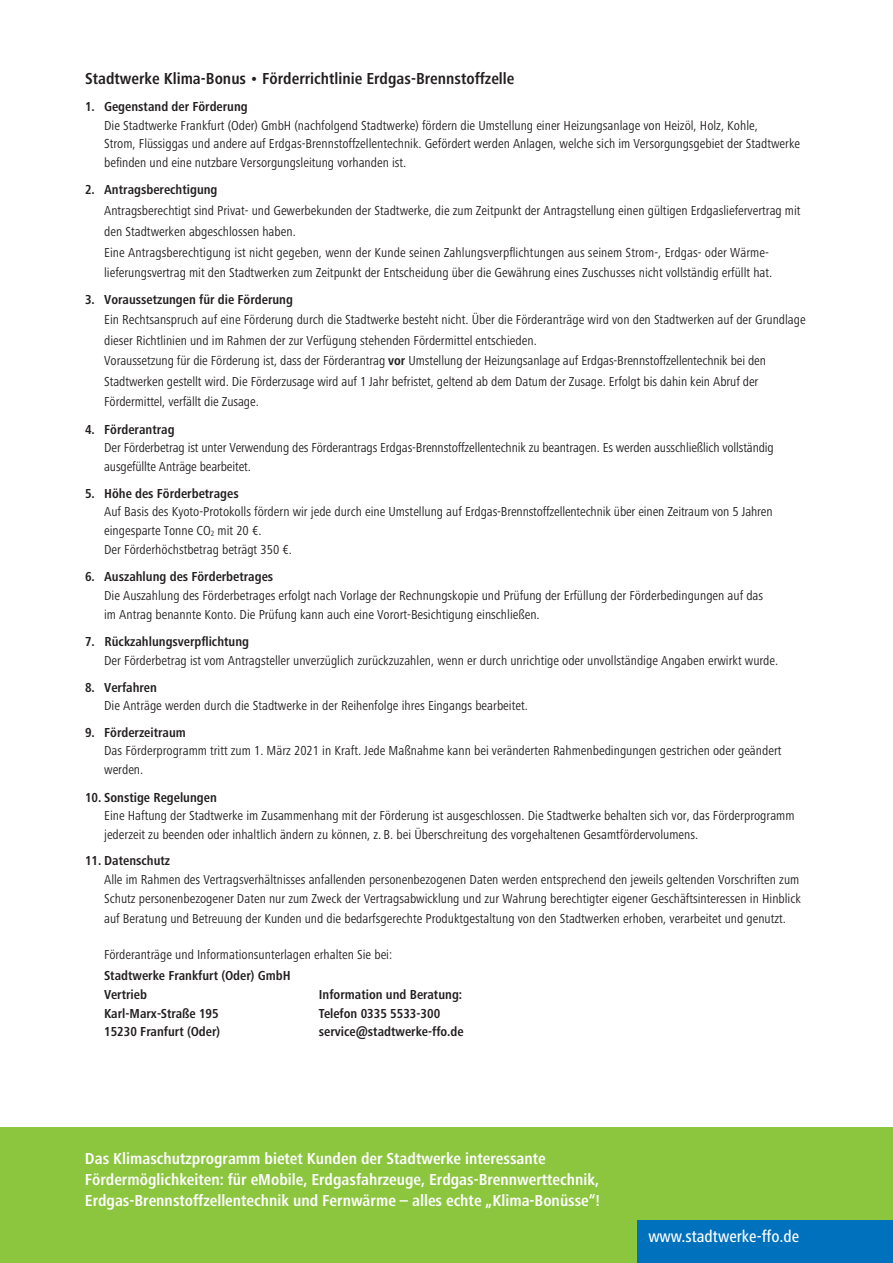
<style>
.page{position:relative;width:893px;height:1263px;background:#fff}
.page>*{position:absolute;margin:0;border:0;box-sizing:border-box;transform-origin:0 0}
.t1{font:500 condensed 17.1px "Frutiger Next Pro";color:#fff}
.t2{font:700 condensed 16.5px/20.7px "Frutiger Next Pro";color:#fff}
.t3{font:700 condensed 16.5px "Frutiger Next Pro";color:#231f20}
.t4{font:condensed 13.5px/20.4px "Frutiger Next Pro";color:#231f20}
.t5{font:700 condensed 13.5px/18.8px "Frutiger Next Pro";color:#231f20}
.s1{font-weight:700}
</style>
<div class="page">
<div style="left:0;top:1127px;width:893px;height:136px;background:#8cc63f"></div>
<div style="left:638px;top:1220px;width:255px;height:43px;background:#0071bc"></div>
<p class="t3" style="left:85px;top:70px;width:431px">Stadtwerke Klima-Bonus • Förderrichtlinie Erdgas-Brennstoffzelle</p>
<p class="t5" style="left:85px;top:97px;width:164px">1. Gegenstand der Förderung</p>
<p class="t4" style="left:104px;top:117px;width:697px;line-height:18.5px">Die Stadtwerke Frankfurt (Oder) GmbH (nachfolgend Stadtwerke) fördern die Umstellung einer Heizungsanlage von Heizöl, Holz, Kohle,<br>Strom, Flüssiggas und andere auf Erdgas-Brennstoffzellentechnik. Gefördert werden Anlagen, welche sich im Versorgungsgebiet der Stadtwerke befinden und eine nutzbare Versorgungsleitung vorhanden ist.</p>
<p class="t5" style="left:85px;top:180px;width:134px">2. Antragsberechtigung</p>
<p class="t4" style="left:104px;top:200px;width:698px;line-height:21px">Antragsberechtigt sind Privat- und Gewerbekunden der Stadtwerke, die zum Zeitpunkt der Antragstellung einen gültigen Erdgasliefervertrag mit den Stadtwerken abgeschlossen haben.<br>Eine Antragsberechtigung ist nicht gegeben, wenn der Kunde seinen Zahlungsverpflichtungen aus seinem Strom-, Erdgas- oder Wärme&shy;lieferungsvertrag mit den Stadtwerken zum Zeitpunkt der Entscheidung über die Gewährung eines Zuschusses nicht vollständig erfüllt hat.</p>
<p class="t5" style="left:85px;top:291px;width:209px">3. Voraussetzungen für die Förderung</p>
<p class="t4" style="left:104px;top:310px;width:703px">Ein Rechtsanspruch auf eine Förderung durch die Stadtwerke besteht nicht. Über die Förderanträge wird von den Stadtwerken auf der Grundlage dieser Richtlinien und im Rahmen der zur Verfügung stehenden Fördermittel entschieden.<br>Voraussetzung für die Förderung ist, dass der Förderantrag <span class="s1">vor</span> Umstellung der Heizungsanlage auf Erdgas-Brennstoffzellentechnik bei den Stadtwerken gestellt wird. Die Förderzusage wird auf 1 Jahr befristet, geltend ab dem Datum der Zusage. Erfolgt bis dahin kein Abruf der Fördermittel, verfällt die Zusage.</p>
<p class="t5" style="left:85px;top:420px;width:91px">4. Förderantrag</p>
<p class="t4" style="left:104px;top:438px;width:671px;line-height:19.4px">Der Förderbetrag ist unter Verwendung des Förderantrags Erdgas-Brennstoffzellentechnik zu beantragen. Es werden ausschließlich vollständig ausgefüllte Anträge bearbeitet.</p>
<p class="t5" style="left:85px;top:484px;width:155px">5. Höhe des Förderbetrages</p>
<p class="t4" style="left:104px;top:503px;width:670px;line-height:19px">Auf Basis des Kyoto-Protokolls fördern wir jede durch eine Umstellung auf Erdgas-Brennstoffzellentechnik über einen Zeitraum von 5 Jahren eingesparte Tonne CO<sub>2</sub> mit 20 €.<br>Der Förderhöchstbetrag beträgt 350 €.</p>
<p class="t5" style="left:85px;top:567px;width:190px">6. Auszahlung des Förderbetrages</p>
<p class="t4" style="left:104px;top:587px;width:661px;line-height:18.8px">Die Auszahlung des Förderbetrages erfolgt nach Vorlage der Rechnungskopie und Prüfung der Erfüllung der Förderbedingungen auf das im Antrag benannte Konto. Die Prüfung kann auch eine Vorort-Besichtigung einschließen.</p>
<p class="t5" style="left:85px;top:632px;width:166px">7. Rückzahlungsverpflichtung</p>
<p class="t4" style="left:104px;top:650px;width:676px">Der Förderbetrag ist vom Antragsteller unverzüglich zurückzuzahlen, wenn er durch unrichtige oder unvollständige Angaben erwirkt wurde.</p>
<p class="t5" style="left:85px;top:678px;width:73px">8. Verfahren</p>
<p class="t4" style="left:104px;top:696px;width:425px">Die Anträge werden durch die Stadtwerke in der Reihenfolge ihres Eingangs bearbeitet.</p>
<p class="t5" style="left:85px;top:723px;width:102px">9. Förderzeitraum</p>
<p class="t4" style="left:104px;top:741px;width:679px;line-height:19px">Das Förderprogramm tritt zum 1. März 2021 in Kraft. Jede Maßnahme kann bei veränderten Rahmenbedingungen gestrichen oder geändert werden.</p>
<p class="t5" style="left:85px;top:788px;width:133px">10. Sonstige Regelungen</p>
<p class="t4" style="left:104px;top:806px;width:692px;line-height:19.4px">Eine Haftung der Stadtwerke im Zusammenhang mit der Förderung ist ausgeschlossen. Die Stadtwerke behalten sich vor, das Förderprogramm jederzeit zu beenden oder inhaltlich ändern zu können, z. B. bei Überschreitung des vorgehaltenen Gesamtfördervolumens.</p>
<p class="t5" style="left:85px;top:851px;width:87px">11. Datenschutz</p>
<p class="t4" style="left:104px;top:870px;width:698px;line-height:19.4px;text-align:justify">Alle im Rahmen des Vertragsverhältnisses anfallenden personenbezogenen Daten werden entsprechend den jeweils geltenden Vorschriften zum Schutz personenbezogener Daten nur zum Zweck der Vertragsabwicklung und zur Wahrung berechtigter eigener Geschäftsinteressen in Hinblick auf Beratung und Betreuung der Kunden und die bedarfsgerechte Produktgestaltung von den Stadtwerken erhoben, verarbeitet und genutzt.</p>
<p class="t4" style="left:104px;top:945px;width:290px">Förderanträge und Informationsunterlagen erhalten Sie bei:</p>
<p class="t5" style="left:104px;top:967px;width:188px">Stadtwerke Frankfurt (Oder) GmbH<br>Vertrieb</p>
<p class="t5" style="left:319px;top:986px;width:145px">Information und Beratung:</p>
<p class="t5" style="left:104px;top:1004px;width:116px">Karl-Marx-Straße 195</p>
<p class="t5" style="left:319px;top:1004px;width:123px">Telefon 0335 5533-300</p>
<p class="t5" style="left:104px;top:1023px;width:118px">15230 Franfurt (Oder)</p>
<p class="t5" style="left:319px;top:1023px;width:146px">service@stadtwerke-ffo.de</p>
<p class="t2" style="left:85px;top:1149px;width:517px">Das Klimaschutzprogramm bietet Kunden der Stadtwerke interessante<br>Fördermöglichkeiten: für eMobile, Erdgasfahrzeuge, Erdgas-Brennwerttechnik,<br>Erdgas-Brennstoffzellentechnik und Fernwärme – alles echte „Klima-Bonüsse“!</p>
<p class="t1" style="left:648px;top:1227px;width:152px">www.stadtwerke-ffo.de</p>
</div>
